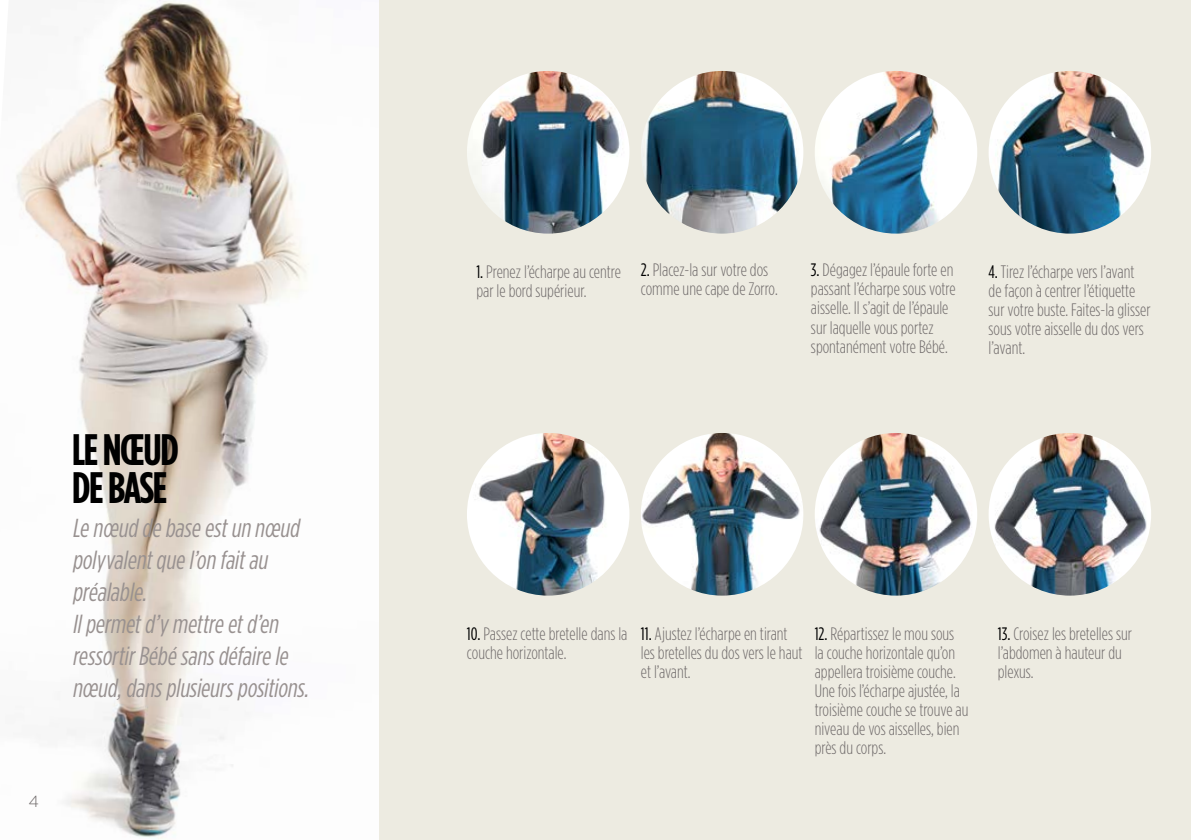
<style>
.page{position:relative;width:1191px;height:840px;background:#fff}
.page>*{position:absolute;margin:0;border:0;box-sizing:border-box;transform-origin:0 0}
.t1{font:700 44px/38.2px "Gotham Condensed";letter-spacing:-.03em;color:#000}
.t2{font:italic 26px/32px "Gotham Condensed";color:#989190}
.t3{font:300 18px/19px "Gotham Condensed";color:#6f6a6a}
.t4{font:300 16px "Gotham";color:#6f6a6a}
.s1{font-weight:400;color:#000}
</style>
<div class="page">
<img style="left:16px;top:0;width:293px;height:839px">
<div style="left:379px;top:0;width:812px;height:839px;background:#edebe1"></div>
<img style="left:467px;top:432px;width:162px;height:163px;border-radius:81px">
<img style="left:641px;top:432px;width:162px;height:163px;border-radius:81px">
<img style="left:814px;top:432px;width:163px;height:163px;border-radius:81px">
<img style="left:467px;top:71px;width:162px;height:162px;border-radius:81px">
<img style="left:641px;top:71px;width:162px;height:162px;border-radius:81px">
<img style="left:814px;top:71px;width:163px;height:162px;border-radius:81px">
<img style="left:988px;top:71px;width:163px;height:162px;border-radius:81px">
<img style="left:988px;top:432px;width:163px;height:163px;border-radius:81px">
<h1 class="t1" style="left:72px;top:430px;width:108px">LE NŒUD<br>DE BASE</h1>
<h2 class="t2" style="left:72px;top:511px;width:243px">Lenœud debaseestun nœud polyvalentquel’on faitau préalable.<br>Ilpermetd’ymettreetd’en ressortirBébésansdéfairele nœud,dansplusieurspositions.</h2>
<p class="t4" style="left:28px;top:791px;width:12px">4</p>
<p class="t3" style="left:476px;top:262px;width:146px"><span class="s1">1.</span> Prenez l’écharpe au centre par le bord supérieur.</p>
<p class="t3" style="left:641px;top:260px;width:138px"><span class="s1">2.</span> Placez-la sur votre dos comme une cape de Zorro.</p>
<p class="t3" style="left:811px;top:260px;width:146px"><span class="s1">3.</span> Dégagez l’épaule forte en passant l’écharpe sous votre aisselle. Il s’agit de l’épaule sur laquelle vous portez spontanément votre Bébé.</p>
<p class="t3" style="left:988px;top:262px;width:163px"><span class="s1">4.</span> Tirez l’écharpe vers l’avant de façon à centrer l’étiquette sur votre buste. Faites-la glisser sous votre aisselle du dos vers l’avant.</p>
<p class="t3" style="left:467px;top:623px;width:162px"><span class="s1">10.</span> Passez cette bretelle dans la couche horizontale.</p>
<p class="t3" style="left:641px;top:623px;width:163px"><span class="s1">11.</span> Ajustez l’écharpe en tirant les bretelles du dos vers le haut et l’avant.</p>
<p class="t3" style="left:997px;top:623px;width:136px"><span class="s1">13.</span> Croisez les bretelles sur l’abdomen à hauteur du plexus.</p>
<p class="t3" style="left:814px;top:623px;width:155px"><span class="s1">12.</span> Répartissez le mou sous<br>la couche horizontale qu’on appellera troisième couche.<br>Une fois l’écharpe ajustée, la troisième couche se trouve au niveau de vos aisselles, bien près du corps.</p>
</div>
